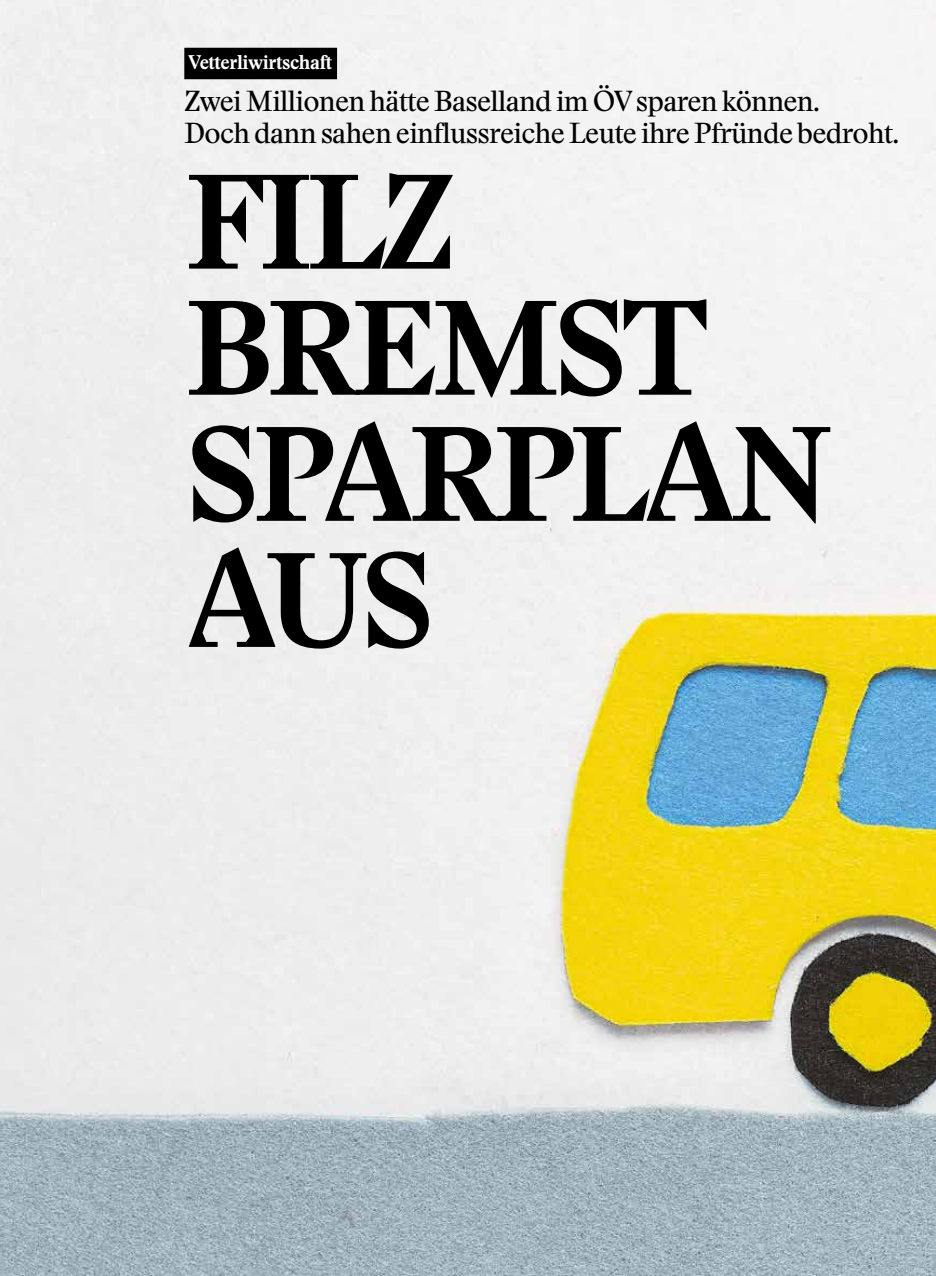
<style>
.page{position:relative;width:936px;height:1276px;background:#fff}
.page>*{position:absolute;margin:0;border:0;box-sizing:border-box;transform-origin:0 0}
.t1{font:132px/126px "Stanley Bold Headline";letter-spacing:-.055em;color:#000}
.t2{font:28.5px/31.5px "Stanley";letter-spacing:-.025em;color:#000}
.t3{font:700 19.5px "Stanley";letter-spacing:-.02em;color:#fff}
</style>
<div class="page">
<img style="left:0;top:0;width:935px;height:1276px">
<div style="left:184px;top:48px;width:153px;height:31px;background:#000"></div>
<p class="t3" style="left:188px;top:49px;width:145px">Vetterliwirtschaft</p>
<p class="t2" style="left:184px;top:85px;width:716px">Zwei Millionen hätte Baselland im ÖV sparen können.<br>Doch dann sahen einflussreiche Leute ihre Pfründe bedroht.</p>
<p class="t3" style="left:188px;top:49px;width:34px">Xxx</p>
<p class="t2" style="left:184px;top:85px;width:61px">Lead<br>Lead</p>
<h1 class="t1" style="left:185px;top:160px;width:649px">FILZ<br>BREMST<br>SPARPLAN<br>AUS</h1>
</div>
